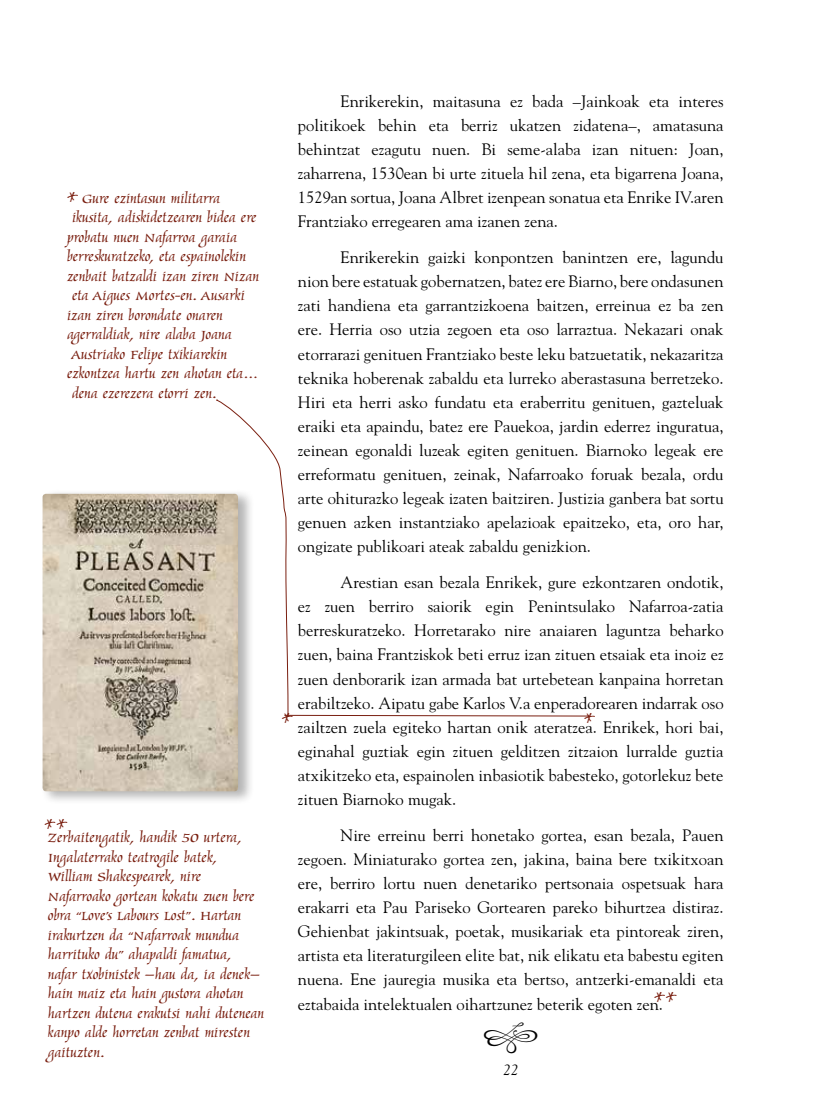
<style>
.page{position:relative;width:830px;height:1106px;background:#fff}
.page>*{position:absolute;margin:0;border:0;box-sizing:border-box;transform-origin:0 0}
.t1{font:24px "Marydale";color:#7a1f10}
.t2{font:18px/19.5px "Marigold";color:#7a1f10;scale:1.25 1}
.t3{font:16.5px/24px "Goudy";color:#000;text-align:justify}
.t4{font:italic 15px "Goudy";color:#000}
</style>
<div class="page">
<div style="left:40px;top:488px;width:214px;height:316px;background:#000;opacity:.3"></div>
<img style="left:43px;top:494px;width:195px;height:297px">
<svg style="left:216px;top:399px;width:373px;height:318px"></svg>
<p class="t2" style="left:67px;top:189px;width:155px;text-indent:15px">Gure ezintasun militarra ikusita, adiskidetzearen bidea ere probatu nuen Nafarroa garaia berreskuratzeko, eta espainolekin zenbait batzaldi izan ziren Nizan eta Aigues Mortes-en. Ausarki izan ziren borondate onaren agerraldiak, nire alaba Joana<br>Austriako Felipe txikiarekin ezkontzea hartu zen ahotan eta… dena ezerezera etorri zen.</p>
<h1 class="t1" style="left:67px;top:187px;width:13px">*</h1>
<h1 class="t1" style="left:44px;top:813px;width:25px">**</h1>
<p class="t2" style="left:48px;top:828px;width:174px">Zerbaitengatik, handik 50 urtera,<br>Ingalaterrako teatrogile batek,<br>William Shakespearek, nire<br>Nafarroako gortean kokatu zuen bere obra “Love’s Labours Lost”. Hartan irakurtzen da “Nafarroak mundua harrituko du” ahapaldi famatua, nafar txobinistek –hau da, ia denek– hain maiz eta hain gustora ahotan hartzen dutena erakutsi nahi dutenean kanpo alde horretan zenbat miresten gaituzten.</p>
<p class="t3" style="left:298px;top:88px;width:427px;text-indent:43px">Enrikerekin, maitasuna ez bada –Jainkoak eta interes politikoek behin eta berriz ukatzen zidatena–, amatasuna behintzat ezagutu nuen. Bi seme-alaba izan nituen: Joan, zaharrena, 1530ean bi urte zituela hil zena, eta bigarrena Joana, 1529an sortua, Joana Albret izenpean sonatua eta Enrike IV.aren Frantziako erregearen ama izanen zena.</p>
<p class="t3" style="left:298px;top:245px;width:427px;text-indent:43px">Enrikerekin gaizki konpontzen banintzen ere, lagundu nion bere estatuak gobernatzen, batez ere Biarno, bere ondasunen zati handiena eta garrantzizkoena baitzen, erreinua ez ba zen ere. Herria oso utzia zegoen eta oso larraztua. Nekazari onak etorrarazi genituen Frantziako beste leku batzuetatik, nekazaritza teknika hoberenak zabaldu eta lurreko aberastasuna berretzeko.<br>Hiri eta herri asko fundatu eta eraberritu genituen, gazteluak eraiki eta apaindu, batez ere Pauekoa, jardin ederrez inguratua, zeinean egonaldi luzeak egiten genituen. Biarnoko legeak ere erreformatu genituen, zeinak, Nafarroako foruak bezala, ordu arte ohiturazko legeak izaten baitziren. Justizia ganbera bat sortu genuen azken instantziako apelazioak epaitzeko, eta, oro har, ongizate publikoari ateak zabaldu genizkion.</p>
<p class="t3" style="left:298px;top:570px;width:427px;text-indent:43px">Arestian esan bezala Enrikek, gure ezkontzaren ondotik, ez zuen berriro saiorik egin Penintsulako Nafarroa-zatia berreskuratzeko. Horretarako nire anaiaren laguntza beharko zuen, baina Frantziskok beti erruz izan zituen etsaiak eta inoiz ez zuen denborarik izan armada bat urtebetean kanpaina horretan erabiltzeko. Aipatu gabe Karlos V.a enperadorearen indarrak oso zailtzen zuela egiteko hartan onik ateratzea. Enrikek, hori bai, eginahal guztiak egin zituen gelditzen zitzaion lurralde guztia atxikitzeko eta, espainolen inbasiotik babesteko, gotorlekuz bete zituen Biarnoko mugak.</p>
<p class="t3" style="left:298px;top:823px;width:427px;text-indent:43px">Nire erreinu berri honetako gortea, esan bezala, Pauen zegoen. Miniaturako gortea zen, jakina, baina bere txikitxoan ere, berriro lortu nuen denetariko pertsonaia ospetsuak hara erakarri eta Pau Pariseko Gortearen pareko bihurtzea distiraz.<br>Gehienbat jakintsuak, poetak, musikariak eta pintoreak ziren, artista eta literaturgileen elite bat, nik elikatu eta babestu egiten nuena. Ene jauregia musika eta bertso, antzerki-emanaldi eta eztabaida intelektualen oihartzunez beterik egoten zen.</p>
<h1 class="t1" style="left:281px;top:707px;width:13px">*</h1>
<h1 class="t1" style="left:583px;top:707px;width:13px">*</h1>
<h1 class="t1" style="left:653px;top:986px;width:25px">**</h1>
<p class="t4" style="left:503px;top:1061px;width:16px">22</p>
</div>
